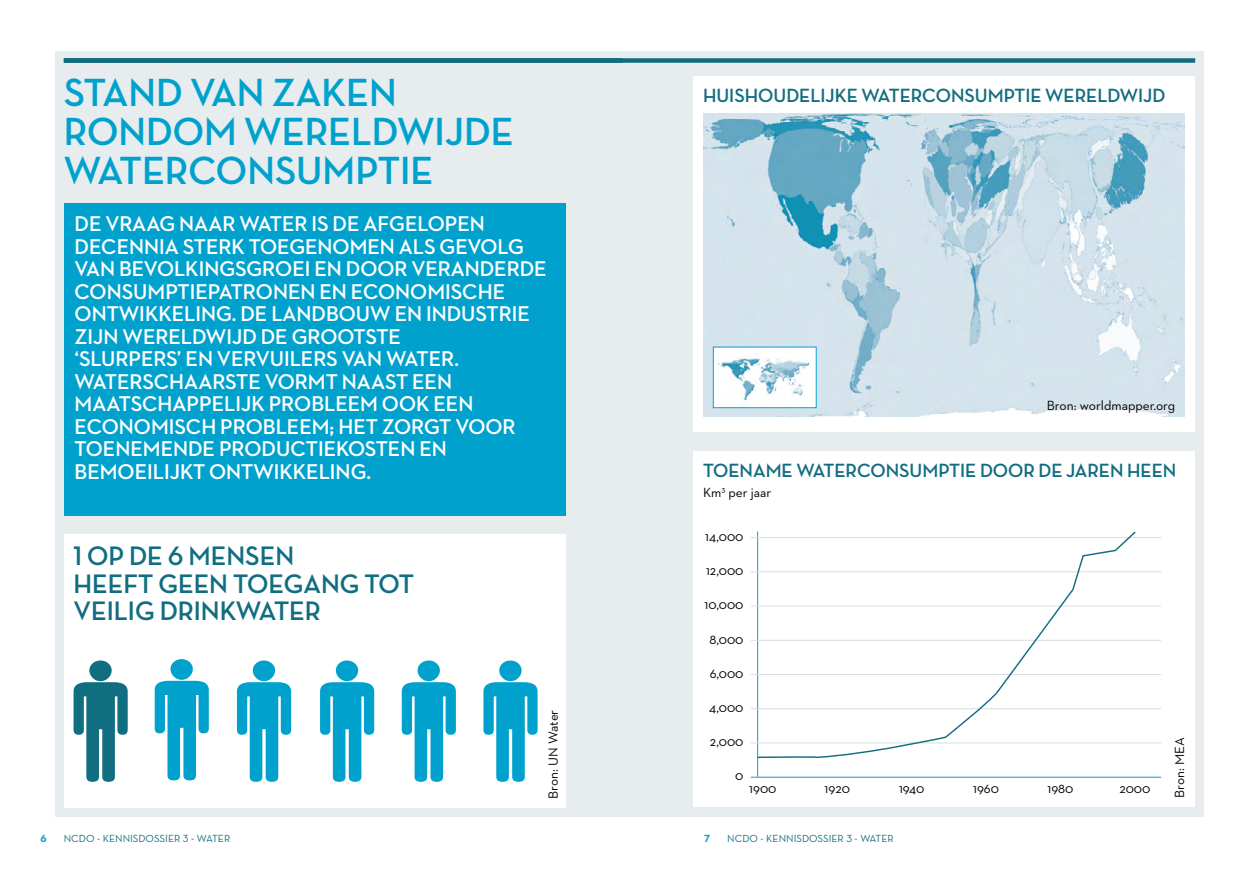
<style>
.page{position:relative;width:1259px;height:893px;background:#fff}
.page>*{position:absolute;margin:0;border:0;box-sizing:border-box;transform-origin:0 0}
.t1{font:700 40.05px "Neutraface Display";color:#00a2cd}
.t2{font:700 27.3px/27.3px "Neutraface Display";letter-spacing:-.02em;color:#116d80}
.t3{font:700 21.75px/22.5px "Neutraface 2 Display";color:#fff}
.t4{font:700 19.5px "Neutraface Display";color:#116d80}
.t5{font:13.5px "Neutraface 2 Text";color:#000}
.t6{font:10.5px "Neutraface Text";color:#116d80}
.t7{font:700 10.5px "Neutraface Text";color:#00a2cd}
</style>
<div class="page">
<div style="left:55px;top:51px;width:1148px;height:765px;background:#e7ecef"></div>
<div style="left:693px;top:77px;width:502px;height:355px;background:#fff"></div>
<img style="left:704px;top:114px;width:480px;height:302px">
<div style="left:693px;top:451px;width:502px;height:356px;background:#fff"></div>
<hr style="left:757px;top:531px;width:1px;height:246px;background:#00a2cd">
<hr style="left:751px;top:537px;width:410px;height:1px;background:#d6dfe4">
<hr style="left:751px;top:571px;width:410px;height:1px;background:#d6dfe4">
<hr style="left:751px;top:606px;width:410px;height:1px;background:#d6dfe4">
<hr style="left:751px;top:640px;width:410px;height:1px;background:#d6dfe4">
<hr style="left:751px;top:674px;width:410px;height:1px;background:#d6dfe4">
<hr style="left:751px;top:708px;width:410px;height:1px;background:#d6dfe4">
<hr style="left:751px;top:743px;width:410px;height:1px;background:#d6dfe4">
<hr style="left:751px;top:777px;width:410px;height:1px;background:#00a2cd">
<svg style="left:756px;top:531px;width:381px;height:228px"></svg>
<img style="left:715px;top:349px;width:99px;height:57px">
<div style="left:713px;top:347px;width:103px;height:61px;border:1px solid #00a2cd"></div>
<div style="left:64px;top:203px;width:502px;height:312px;background:#00a2cd"></div>
<div style="left:64px;top:58px;width:1131px;height:5px;background:#116d80"></div>
<div style="left:64px;top:535px;width:502px;height:273px;background:#fff"></div>
<svg style="left:320px;top:660px;width:54px;height:122px"></svg>
<svg style="left:74px;top:660px;width:54px;height:122px"></svg>
<svg style="left:402px;top:660px;width:54px;height:122px"></svg>
<svg style="left:155px;top:659px;width:54px;height:121px"></svg>
<svg style="left:483px;top:660px;width:54px;height:122px"></svg>
<svg style="left:237px;top:660px;width:54px;height:122px"></svg>
<h1 class="t1" style="left:64px;top:70px;width:66px">STAND</h1>
<h1 class="t1" style="left:190px;top:70px;width:25px">VAN</h1>
<h1 class="t1" style="left:272px;top:70px;width:50px">ZAKEN</h1>
<h1 class="t1" style="left:64px;top:109px;width:29px">RONDOM</h1>
<h1 class="t1" style="left:244px;top:109px;width:61px">WERELD</h1>
<h1 class="t1" style="left:397px;top:109px;width:91px">WIJDE</h1>
<h1 class="t1" style="left:64px;top:148px;width:105px">WATERCONS</h1>
<h1 class="t1" style="left:296px;top:148px;width:119px">UMPTIE</h1>
<p class="t3" style="left:75px;top:213px;width:473px">DE VRAAG NAAR WATER IS DE AFGELOPEN DECENNIA STERK TOEGENOMEN ALS GEVOLG VAN BEVOLKINGSGROEI EN DOOR VERANDERDE CONSUMPTIEPATRONEN EN ECONOMISCHE ONTWIKKELING. DE LANDBOUW EN INDUSTRIE ZIJN WERELDWIJD DE GROOTSTE<br>‘SLURPERS’ EN VERVUILERS VAN WATER.<br>WATERSCHAARSTE VORMT NAAST EEN MAATSCHAPPELIJK PROBLEEM OOK EEN ECONOMISCH PROBLEEM; HET ZORGT VOOR TOENEMENDE PRODUCTIEKOSTEN EN BEMOEILIJKT ONTWIKKELING.</p>
<p class="t2" style="left:74px;top:543px;width:133px">1 O P DE 6 MENSEN<br>HEEF</p>
<p class="t2" style="left:138px;top:570px;width:38px">T GEEN</p>
<p class="t2" style="left:233px;top:570px;width:34px">TOEGANG</p>
<p class="t2" style="left:364px;top:570px;width:51px">TOT</p>
<p class="t2" style="left:74px;top:598px;width:15px">VEILIG</p>
<p class="t2" style="left:160px;top:598px;width:16px">DRINK</p>
<p class="t2" style="left:236px;top:598px;width:69px">WATER</p>
<p class="t5" style="left:545px;top:799px;width:91px;rotate:-90deg">Bron: UN Water</p>
<p class="t4" style="left:703px;top:84px;width:38px">HUISHO</p>
<p class="t4" style="left:773px;top:84px;width:23px">UDELI</p>
<p class="t4" style="left:825px;top:84px;width:88px">JKE WATERCONS</p>
<p class="t4" style="left:975px;top:84px;width:101px">UM PTIE WERELD</p>
<p class="t4" style="left:1119px;top:84px;width:43px">WIJD</p>
<p class="t5" style="left:1046px;top:397px;width:130px">Bron: worldmapper.org</p>
<p class="t4" style="left:703px;top:460px;width:14px">TOENAME</p>
<p class="t4" style="left:796px;top:460px;width:52px">WATERCONS</p>
<p class="t4" style="left:909px;top:460px;width:85px">UMPTIE DOOR</p>
<p class="t4" style="left:1038px;top:460px;width:50px">DE JAREN</p>
<p class="t4" style="left:1127px;top:460px;width:13px">HEEN</p>
<p class="t5" style="left:703px;top:484px;width:70px">Km<sup>3</sup> per jaar</p>
<p class="t5" style="left:705px;top:528px;width:40px">14,000</p>
<p class="t5" style="left:706px;top:562px;width:39px">12,000</p>
<p class="t5" style="left:704px;top:596px;width:40px">10,000</p>
<p class="t5" style="left:709px;top:631px;width:35px">8,000</p>
<p class="t5" style="left:710px;top:665px;width:35px">6,000</p>
<p class="t5" style="left:709px;top:699px;width:36px">4,000</p>
<p class="t5" style="left:710px;top:733px;width:35px">2,000</p>
<p class="t5" style="left:735px;top:767px;width:10px">0</p>
<p class="t5" style="left:1171px;top:798px;width:63px;rotate:-90deg">Bron: MEA</p>
<p class="t5" style="left:749px;top:780px;width:29px">1900</p>
<p class="t5" style="left:824px;top:780px;width:27px">1920</p>
<p class="t5" style="left:899px;top:780px;width:27px">1940</p>
<p class="t5" style="left:973px;top:780px;width:27px">1960</p>
<p class="t5" style="left:1047px;top:780px;width:27px">1980</p>
<p class="t5" style="left:1119px;top:780px;width:33px">2000</p>
<p class="t7" style="left:40px;top:831px;width:8px">6</p>
<p class="t6" style="left:64px;top:832px;width:168px">NCDO - KENN ISDOSSIER 3 - WATER</p>
<p class="t7" style="left:704px;top:831px;width:8px">7</p>
<p class="t6" style="left:727px;top:832px;width:168px">NCDO - KENN ISDOSSIER 3 - WATER</p>
</div>
